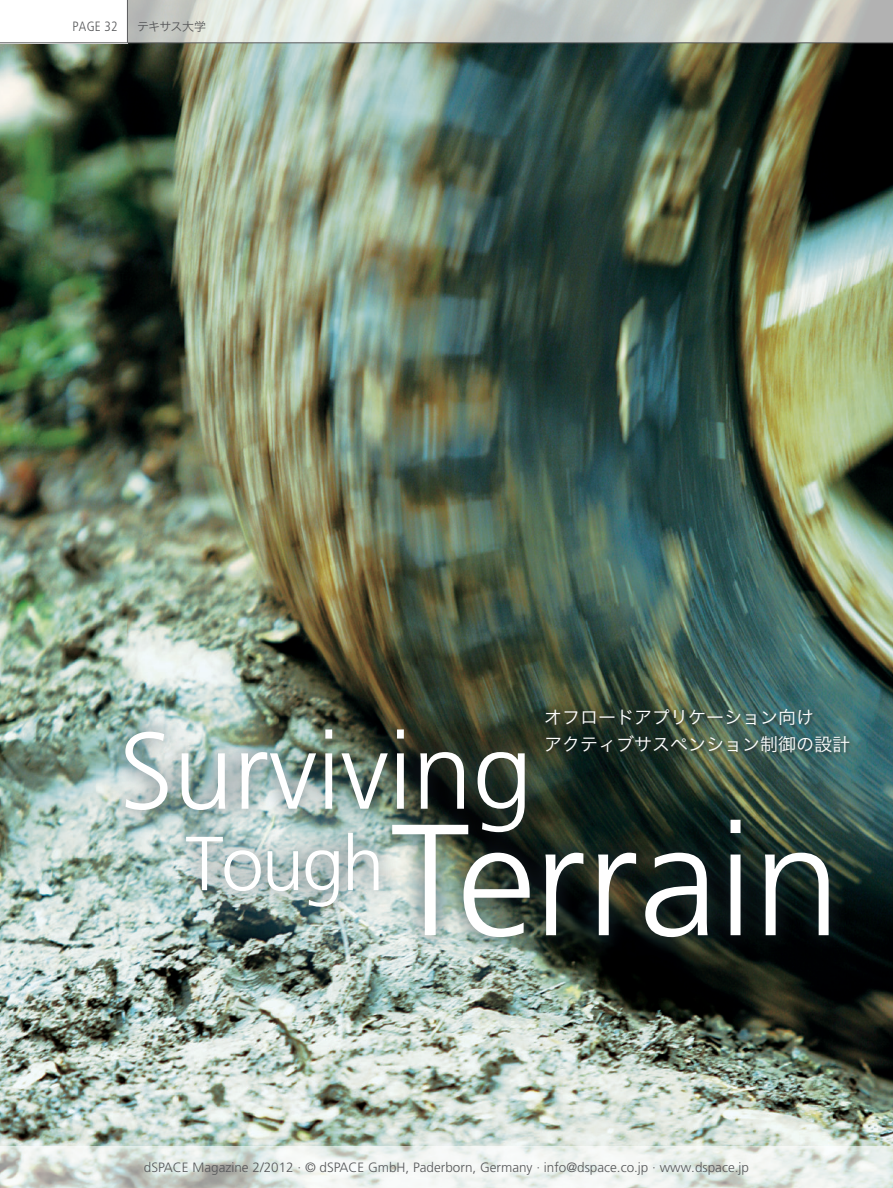
<style>
.page{position:relative;width:893px;height:1188px;background:#fff}
.page>*{position:absolute;margin:0;border:0;box-sizing:border-box;transform-origin:0 0}
.t1{font:300 158.1px "Frutiger LT Pro";color:#fff}
.t2{font:300 108.6px "Frutiger LT Pro";letter-spacing:-.005em;color:#fff}
.J_Title_white{font:18px/27px "Hira Kaku Pro W3";color:#fff}
.t3{font:300 condensed 13.65px "Frutiger LT Pro";letter-spacing:.015em;color:#57585a}
.t4{font:300 13.5px "Frutiger LT Pro";color:#57585a}
.t5{font:300 condensed 13.5px "Frutiger LT Pro";letter-spacing:.015em;color:#57585a}
.J_Heder_Left{font:12px "Hira Kaku Pro W3";letter-spacing:-.06em;color:#57585a}
</style>
<div class="page">
<img style="left:0;top:44px;width:893px;height:1102px">
<div style="left:107px;top:710px;width:438px;height:141px;background:#21353f;opacity:.81"></div>
<div style="left:544px;top:707px;width:310px;height:50px;background:#231f20;opacity:.56"></div>
<div style="left:168px;top:801px;width:680px;height:156px;background:#21353f;opacity:.81"></div>
<svg style="left:128px;top:0;width:765px;height:43px"></svg>
<hr style="left:0;top:43px;width:893px;height:1px;background:#57585a">
<hr style="left:127px;top:0;width:1px;height:43px;background:#57585a">
<svg style="left:0;top:1146px;width:893px;height:42px"></svg>
<p class="t5" style="left:73px;top:18px;width:47px">PAGE 32</p>
<p class="J_Heder_Left" style="left:137px;top:16px;width:71px">テキサス大学</p>
<p class="t3" style="left:137px;top:19px;width:59px">RUBRIK GB</p>
<p class="J_Title_white" style="left:544px;top:703px;width:308px">オフロードアプリケーション向け<br>アクティブサスペンション制御の設計</p>
<p class="t2" style="left:119px;top:708px;width:415px">Surviving</p>
<p class="t1" style="left:185px;top:789px;width:657px"><sup>Tough</sup>Terrain</p>
<p class="t4" style="left:144px;top:1159px;width:607px">dSPACE Magazine 2/2012 · © dSPACE GmbH, Paderborn, Germany · info@dspace.co.jp · www.dspace.jp</p>
</div>
